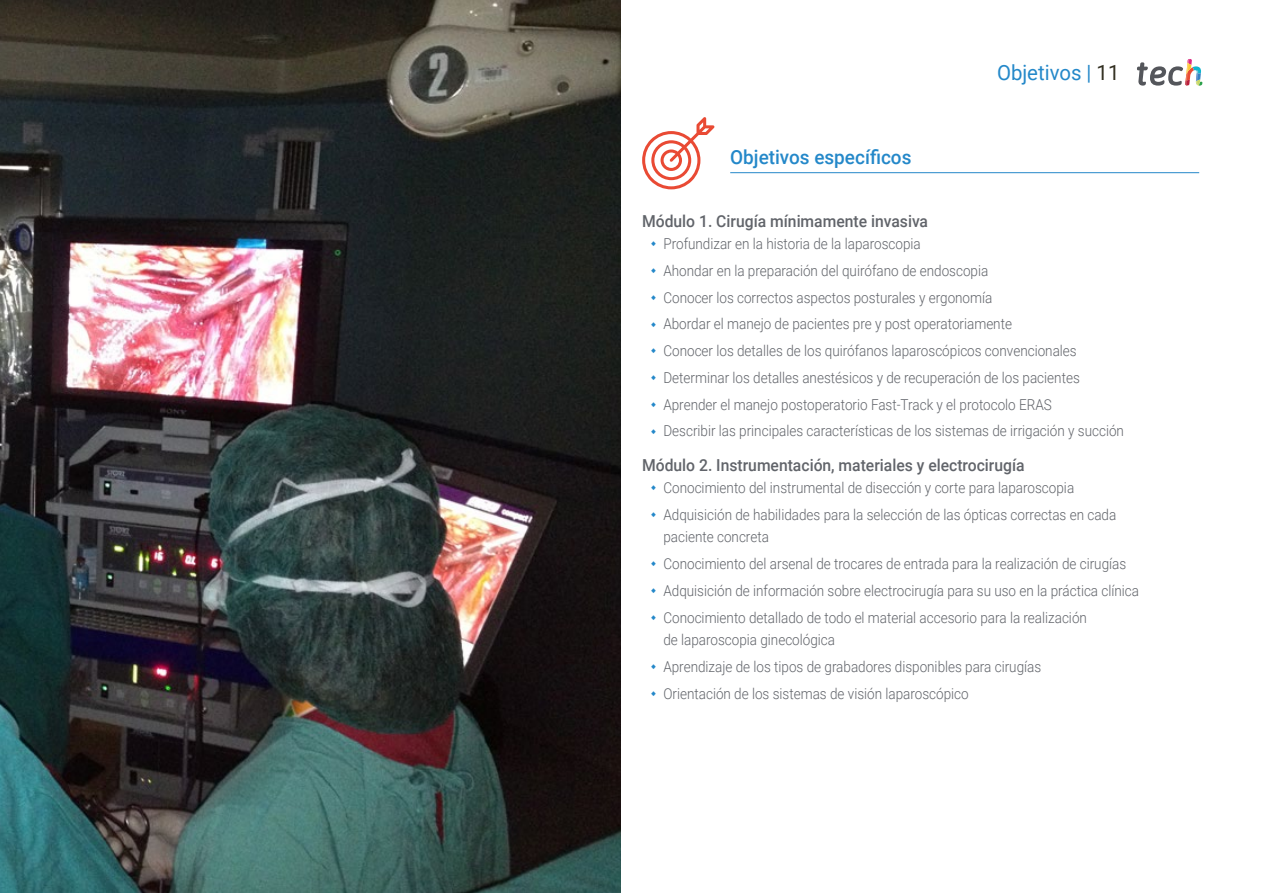
<style>
.page{position:relative;width:1263px;height:893px;background:#fff}
.page>*{position:absolute;margin:0;border:0;box-sizing:border-box;transform-origin:0 0}
.t1{font:21px "Roboto";color:#2488c9}
.t2{font:500 19.5px "Roboto";color:#2488c9}
.t3{font:500 16.5px "Roboto";color:#61646a;scale:.95 1}
.t4{font:300 15px/26.7px "Roboto";color:#61646a;scale:.9 1}
.s1{color:#312e20}
</style>
<div class="page">
<hr style="left:730px;top:172px;width:469px;height:1px;background:#2488c9">
<svg style="left:642px;top:117px;width:72px;height:72px"></svg>
<img style="left:0;top:0;width:621px;height:893px">
<svg style="left:1137px;top:59px;width:65px;height:27px"></svg>
<h2 class="t2" style="left:730px;top:144px;width:183px">Objetivos específicos</h2>
<h1 class="t1" style="left:997px;top:57px;width:124px">Objetivos | <span class="s1">11</span></h1>
<p class="t3" style="left:642px;top:209px;width:303px">Módulo 1. Cirugía mínimamente invasiva</p>
<p class="t4" style="left:663px;top:230px;width:513px">Profundizar en la historia de la laparoscopia<br>Ahondar en la preparación del quirófano de endoscopia<br>Conocer los correctos aspectos posturales y ergonomía<br>Abordar el manejo de pacientes pre y post operatoriamente<br>Conocer los detalles de los quirófanos laparoscópicos convencionales Determinar los detalles anestésicos y de recuperación de los pacientes Aprender el manejo postoperatorio Fast-Track y el protocolo ERAS<br>Describir las principales características de los sistemas de irrigación y succión</p>
<p class="t3" style="left:642px;top:453px;width:404px">Módulo 2. Instrumentación, materiales y electrocirugía</p>
<p class="t4" style="left:663px;top:474px;width:505px">Conocimiento del instrumental de disección y corte para laparoscopia<br>Adquisición de habilidades para la selección de las ópticas correctas en cada</p>
<p class="t4" style="left:663px;top:523px;width:530px">paciente concreta<br>Conocimiento del arsenal de trocares de entrada para la realización de cirugías Adquisición de información sobre electrocirugía para su uso en la práctica clínica Conocimiento detallado de todo el material accesorio para la realización</p>
<p class="t4" style="left:663px;top:626px;width:421px">de laparoscopia ginecológica<br>Aprendizaje de los tipos de grabadores disponibles para cirugías<br>Orientación de los sistemas de visión laparoscópico</p>
</div>
